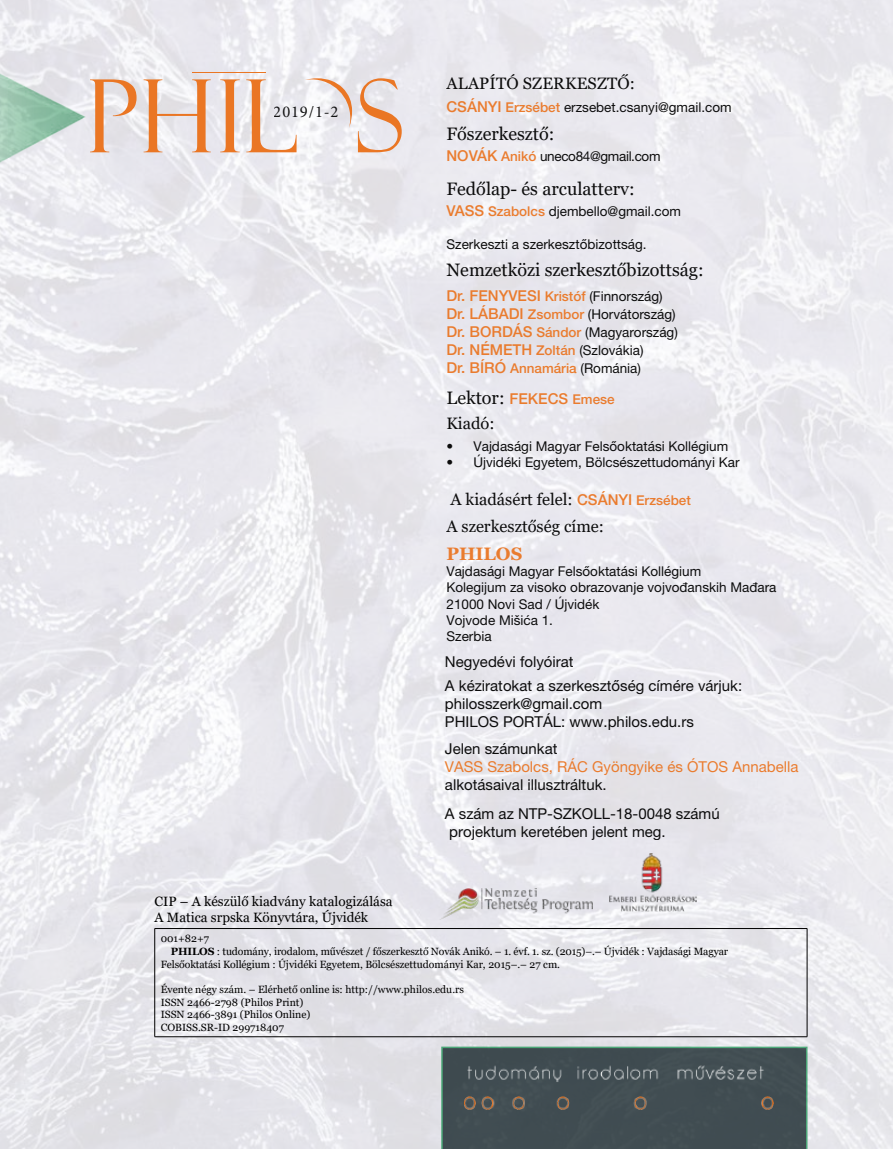
<style>
.page{position:relative;width:893px;height:1149px;background:#fff}
.page>*{position:absolute;margin:0;border:0;box-sizing:border-box;transform-origin:0 0}
.t1{font:18px "Georgia";color:#000}
.t2{font:700 18px "Georgia";color:#ea7624}
.t3{font:16.5px/27.3px "Georgia";color:#000}
.t4{font:16.5px "Minion Pro";color:#000}
.t5{font:15px/24px "Helvetica Neue LT Pro";color:#000}
.t6{font:15px "Helvetica Neue LT Pro";color:#ea7624}
.t7{font:13.5px/18px "Helvetica Neue LT Pro";color:#000}
.t8{font:13.5px/16.2px "Georgia";color:#000}
.t9{font:13.5px "Helvetica Neue LT Pro";letter-spacing:-.025em;color:#000}
.t10{font:10.5px/12.6px "Georgia";color:#000}
.s1{font-weight:500;font-size:15px;color:#ea7624}
.s2{font-weight:500;color:#ea7624}
.s3{font-family:"Helvetica Neue LT Pro";font-weight:500;font-size:15px;color:#ea7624}
.s4{font-family:"Helvetica Neue LT Pro";font-weight:500;font-size:13.5px;color:#ea7624}
.s5{font-weight:700}
</style>
<div class="page">
<img style="left:0;top:0;width:893px;height:1148px">
<hr style="left:155px;top:927px;width:652px;height:1px;background:#000">
<hr style="left:154px;top:928px;width:1px;height:108px;background:#000">
<hr style="left:807px;top:928px;width:1px;height:108px;background:#000">
<hr style="left:155px;top:1036px;width:652px;height:1px;background:#000">
<img style="left:440px;top:888px;width:153px;height:31px">
<img style="left:608px;top:853px;width:89px;height:59px">
<svg style="left:90px;top:79px;width:47px;height:73px"></svg>
<svg style="left:144px;top:79px;width:67px;height:73px"></svg>
<svg style="left:220px;top:79px;width:20px;height:73px"></svg>
<hr style="left:192px;top:72px;width:74px;height:1px;background:#ea7624">
<svg style="left:305px;top:78px;width:47px;height:50px"></svg>
<svg style="left:358px;top:78px;width:44px;height:74px"></svg>
<svg style="left:246px;top:79px;width:51px;height:73px"></svg>
<div style="left:441px;top:1046px;width:366px;height:102px;background:#404c52"></div>
<img style="left:464px;top:1096px;width:309px;height:12px">
<img style="left:675px;top:1063px;width:92px;height:19px">
<img style="left:465px;top:1063px;width:98px;height:19px">
<img style="left:576px;top:1063px;width:85px;height:19px">
<img style="left:0;top:63px;width:85px;height:109px">
<p class="t4" style="left:274px;top:101px;width:66px">2019/1-2</p>
<p class="t3" style="left:447px;top:70px;width:190px">Alapító szerkesztő:</p>
<p class="t7" style="left:446px;top:98px;width:287px"><span class="s1">CSÁNYI</span> <span class="s2">Erzsébet</span> erzsebet.csanyi@gmail.com</p>
<h1 class="t1" style="left:446px;top:123px;width:109px">Főszerkesztő:</h1>
<p class="t9" style="left:446px;top:148px;width:216px"><span class="s1">NOVÁK</span> <span class="s2">Anikó</span> uneco84@gmail.com</p>
<h1 class="t1" style="left:446px;top:178px;width:190px">Fedőlap- és arculatterv:</h1>
<p class="t7" style="left:446px;top:202px;width:236px"><span class="s1">VASS</span> <span class="s2">Szabolcs</span> djembello@gmail.com</p>
<p class="t7" style="left:446px;top:235px;width:202px">Szerkeszti a szerkesztőbizottság.</p>
<h1 class="t1" style="left:446px;top:259px;width:259px">Nemzetközi szerkesztőbizottság:</h1>
<p class="t7" style="left:446px;top:287px;width:233px"><span class="s1">Dr. FENYVESI</span> <span class="s2">Kristóf</span> (Finnország)<br><span class="s1">Dr. LÁBADI</span> <span class="s2">Zsombor</span> (Horvátország)<br><span class="s1">Dr. BORDÁS</span> <span class="s2">Sándor</span> (Magyarország)<br><span class="s1">Dr. NÉMETH</span> <span class="s2">Zoltán</span> (Szlovákia)<br><span class="s1">Dr. BÍRÓ</span> <span class="s2">Annamária</span> (Románia)</p>
<h1 class="t1" style="left:446px;top:387px;width:170px">Lektor: <span class="s3">FEKECS</span> <span class="s4">Emese</span></h1>
<p class="t3" style="left:446px;top:409px;width:50px">Kiadó:</p>
<p class="t7" style="left:446px;top:437px;width:283px">• Vajdasági Magyar Felsőoktatási Kollégium</p>
<p class="t7" style="left:446px;top:453px;width:295px">• Újvidéki Egyetem, Bölcsészettudományi Kar</p>
<p class="t3" style="left:446px;top:486px;width:246px">A kiadásért felel: <span class="s3">CSÁNYI</span> <span class="s4">Erzsébet<br></span>A szerkesztőség címe:</p>
<h1 class="t2" style="left:446px;top:542px;width:77px">PHILOS</h1>
<p class="t7" style="left:446px;top:563px;width:332px;line-height:16.2px">Vajdasági Magyar Felsőoktatási Kollégium<br>Kolegijum za visoko obrazovanje vojvođanskih Mađara<br>21000 Novi Sad / Újvidék<br>Vojvode Mišića 1.<br>Szerbia</p>
<p class="t5" style="left:445px;top:649px;width:299px">Negyedévi folyóirat<br>A kéziratokat a szerkesztőség címére várjuk:</p>
<p class="t5" style="left:445px;top:694px;width:250px;line-height:18px">philosszerk@gmail.com<br>PHILOS PORTÁL: www.philos.edu.rs</p>
<p class="t5" style="left:445px;top:736px;width:114px">Jelen számunkat</p>
<p class="t6" style="left:445px;top:757px;width:355px">VASS Szabolcs, RÁC Gyöngyike és ÓTOS Annabella</p>
<p class="t5" style="left:445px;top:770px;width:276px;line-height:28.5px">alkotásaival illusztráltuk.<br>A szám az NTP-SZKOLL-18-0048 számú</p>
<p class="t5" style="left:449px;top:819px;width:218px">projektum keretében jelent meg.</p>
<p class="t8" style="left:155px;top:893px;width:240px">CIP – A készülő kiadvány katalogizálása<br>A Matica srpska Könyvtára, Újvidék</p>
<p class="t10" style="left:161px;top:932px;width:50px">001+82+7</p>
<p class="t10" style="left:171px;top:945px;width:559px"><span class="s5">PHILOS</span> : tudomány, irodalom, művészet / főszerkesztő Novák Anikó. – 1. évf. 1. sz. (2015)–.– Újvidék : Vajdasági Magyar</p>
<p class="t10" style="left:161px;top:957px;width:401px">Felsőoktatási Kollégium : Újvidéki Egyetem, Bölcsészettudományi Kar, 2015–.– 27 cm.</p>
<p class="t10" style="left:161px;top:982px;width:305px">Évente négy szám. – Elérhető online is: http://www.philos.edu.rs ISSN 2466-2798 (Philos Print)<br>ISSN 2466-3891 (Philos Online)<br>COBISS.SR-ID 299718407</p>
</div>
